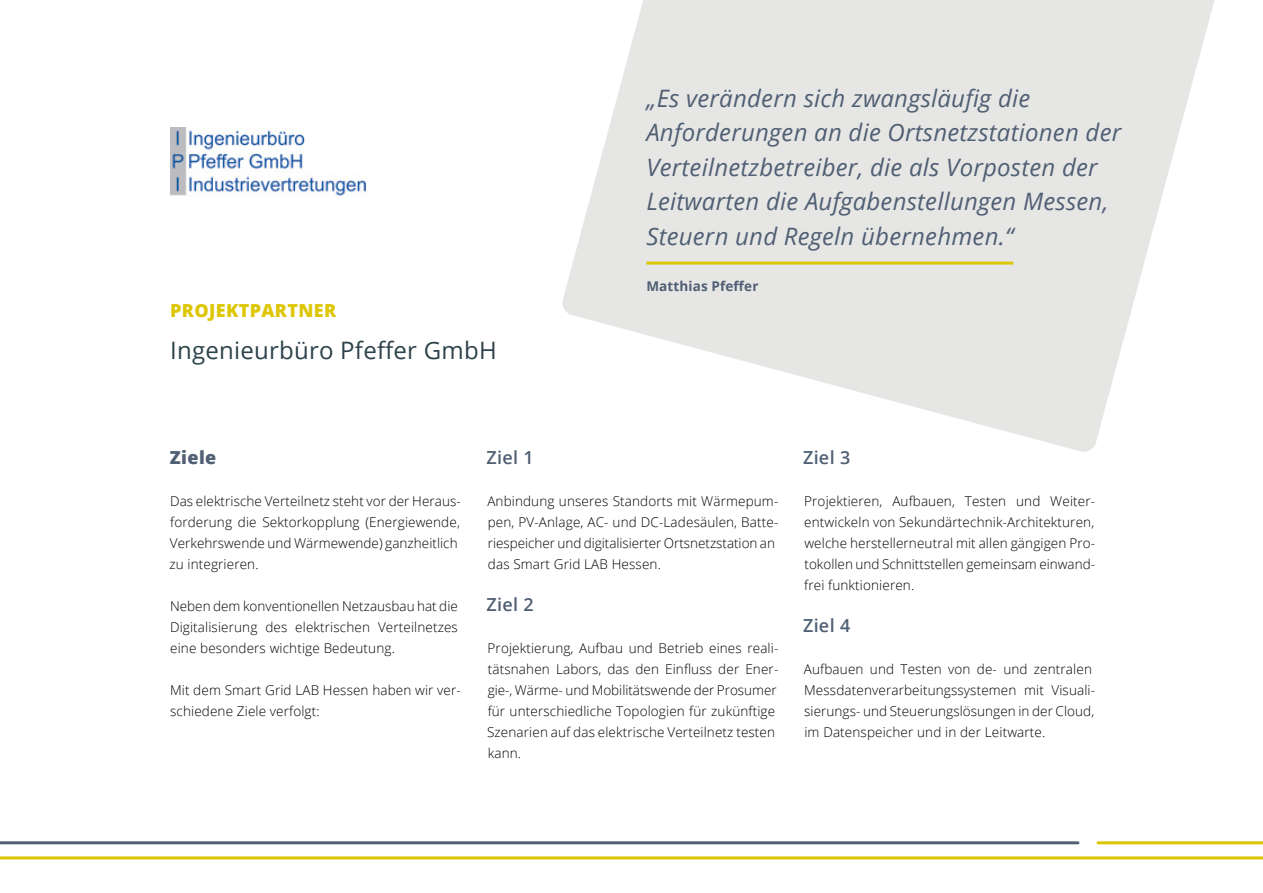
<style>
.page{position:relative;width:1263px;height:893px;background:#fff}
.page>*{position:absolute;margin:0;border:0;box-sizing:border-box;transform-origin:0 0}
.t1{font:italic 24px/34.5px "Open Sans";letter-spacing:.01em;color:#505f73}
.t2{font:24px "Open Sans";letter-spacing:.01em;color:#2d424b}
.t3{font:600 18px "Open Sans";letter-spacing:.015em;color:#505f73}
.t4{font:800 18px "Open Sans";letter-spacing:.02em;color:#ddc603}
.t5{font:800 18px "Open Sans";color:#505f73}
.t6{font:300 13.5px/21px "Open Sans";letter-spacing:.01em;color:#000}
.t7{font:700 13.5px "Open Sans";letter-spacing:.01em;color:#505f73}
</style>
<div class="page">
<hr style="left:0;top:856px;width:1263px;height:3px;background:#ddc603">
<hr style="left:1098px;top:841px;width:165px;height:3px;background:#ddc603">
<hr style="left:0;top:841px;width:1078px;height:3px;background:#505f73">
<img style="left:170px;top:128px;width:195px;height:68px">
<svg style="left:562px;top:0;width:653px;height:452px;fill:#e6e6e5"></svg>
<hr style="left:646px;top:262px;width:367px;height:3px;background:#ddc603">
<h2 class="t4" style="left:170px;top:296px;width:168px">PROJ EKTPARTNER</h2>
<h1 class="t2" style="left:170px;top:333px;width:328px">Ingenieurbüro Pfeffer GmbH</h1>
<h1 class="t1" style="left:646px;top:80px;width:476px">„Es verändern sich zwangsläufig die Anforderungen an die Ortsnetzstationen der Verteilnetzbetreiber, die als Vorposten der Leitwarten die Aufgabenstellungen Messen, Steuern und Regeln übernehmen.“</h1>
<p class="t7" style="left:646px;top:277px;width:114px">Matthias Pfeffer</p>
<h2 class="t5" style="left:170px;top:443px;width:48px">Ziele</h2>
<p class="t6" style="left:169px;top:490px;width:293px">Das elektrische Verteilnetz steht vor der Heraus&shy;forderung die Sektorkopplung (Energiewende, Verkehrswende und Wärmewende) ganzheitlich zu integrieren.</p>
<p class="t6" style="left:170px;top:595px;width:289px;text-align:justify">Neben dem konventionellen Netzausbau hat die Digitalisierung des elektrischen Verteilnetzes eine besonders wichtige Bedeutung.</p>
<p class="t6" style="left:170px;top:679px;width:292px">Mit dem Smart Grid LAB Hessen haben wir ver&shy;schiedene Ziele verfolgt:</p>
<h2 class="t3" style="left:486px;top:445px;width:49px">Ziel 1</h2>
<p class="t6" style="left:487px;top:490px;width:292px">Anbindung unseres Standorts mit Wärmepum&shy;pen, PV-Anlage, AC- und DC-Ladesäulen, Batte&shy;riespeicher und digitalisierter Ortsnetzstation an das Smart Grid LAB Hessen.</p>
<h2 class="t3" style="left:486px;top:592px;width:49px">Ziel 2</h2>
<p class="t6" style="left:487px;top:637px;width:293px">Projektierung, Aufbau und Betrieb eines reali&shy;tätsnahen Labors, das den Einfluss der Ener&shy;gie-, Wärme- und Mobilitätswende der Prosumer für unterschiedliche Topologien für zukünftige Szenarien auf das elektrische Verteilnetz testen kann.</p>
<h2 class="t3" style="left:803px;top:445px;width:49px">Ziel 3</h2>
<p class="t6" style="left:804px;top:490px;width:292px;text-align:justify">Projektieren, Aufbauen, Testen und Weiter&shy;entwickeln von Sekundärtechnik-Architekturen, welche herstellerneutral mit allen gängigen Pro&shy;tokollen und Schnittstellen gemeinsam einwand&shy;frei funktionieren.</p>
<h2 class="t3" style="left:803px;top:613px;width:49px">Ziel 4</h2>
<p class="t6" style="left:804px;top:658px;width:293px">Aufbauen und Testen von de- und zentralen Messdatenverarbeitungssystemen mit Visuali&shy;sierungs- und Steuerungslösungen in der Cloud, im Datenspeicher und in der Leitwarte.</p>
</div>
